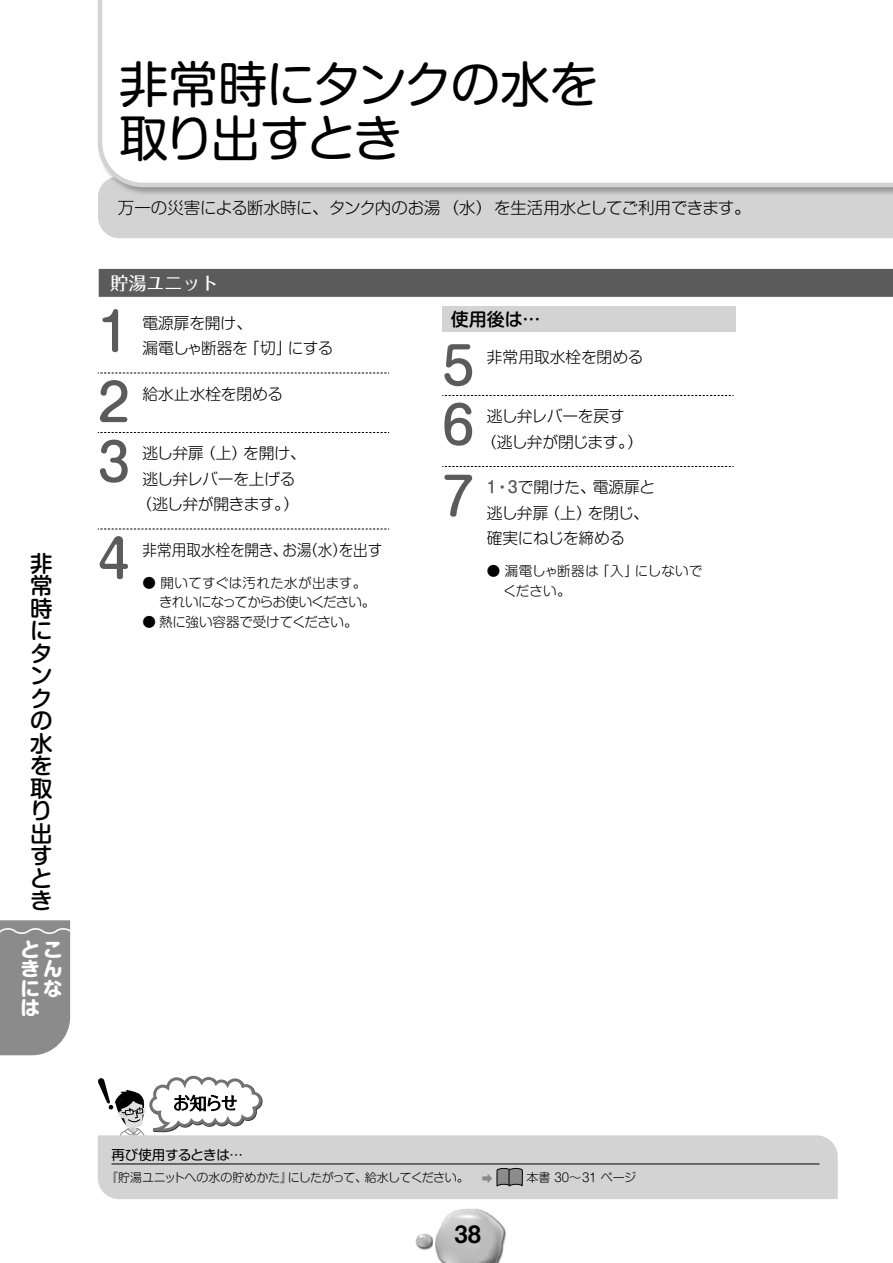
<style>
.page{position:relative;width:893px;height:1263px;background:#fff}
.page>*{position:absolute;margin:0;border:0;box-sizing:border-box;transform-origin:0 0}
.t1{font:51px "Shin M Go Pro Medium 90 msp RKSJ H";color:#5b5b5b}
.t2{font:49.5px/54px "Shin M Go Pro Regular 90 msp RKSJ H";letter-spacing:-.045em;color:#000}
.t3{font:24px "Midashi Go Pro MB31 90 msp RKSJ H";color:#000}
.t4{font:22.5px/22.5px "Shin M Go Pro Medium 90 msp RKSJ H";color:#000}
.t5{font:19.5px/19.5px "Shin M Go Pro Bold 90 msp RKSJ V";color:#fff;text-align:justify}
.t6{font:18px "Folk Pro Medium 90 msp RKSJ H";color:#fff}
.t7{font:18px "Shin M Go Pro Medium 90 msp RKSJ H";color:#000}
.t8{font:16.5px "Shin M Go Pro Light 90 msp RKSJ H";letter-spacing:-.02em;color:#000}
.t9{font:15.75px/25.5px "Shin M Go Pro Light 90 msp RKSJ H";letter-spacing:-.02em;color:#000}
.t10{font:15.75px/25.5px "Shin M Go Pro Light 90 msp RKSJ H";letter-spacing:-.04em;color:#000}
.t11{font:15.75px "Shin M Go Pro Light 90 msp RKSJ H";color:#000}
.t12{font:15.75px "Shin M Go Pro Light 90 msp RKSJ H";letter-spacing:-.02em;color:#000;scale:.93 1}
.t13{font:13.5px/19.5px "Shin M Go Pro Light 90 msp RKSJ H";letter-spacing:-.015em;color:#000}
.t14{font:13.5px "Shin M Go Pro Regular 90 msp RKSJ H";letter-spacing:-.015em;color:#000}
.t15{font:12px "Shin M Go Pro Light 90 msp RKSJ H";letter-spacing:-.03em;color:#000}
.s1{font-family:"Shin Go Pro Light 90 msp RKSJ H"}
.s2{font-family:"Shin M Go Pro Medium 90 msp RKSJ H";color:#5b5b5b}
.s3{font-family:"UD Shin M Go Pro Light 90 msp RKSJ H";color:#8b8b8b}
</style>
<div class="page">
<svg style="left:0;top:920px;width:71px;height:135px;background:#919191"></svg>
<img style="left:459px;top:1208px;width:48px;height:32px">
<svg style="left:416px;top:1210px;width:88px;height:53px"></svg>
<div style="left:98px;top:196px;width:795px;height:42px;background:#d3d3d3"></div>
<svg style="left:97px;top:0;width:796px;height:189px"></svg>
<svg style="left:98px;top:1075px;width:165px;height:60px"></svg>
<div style="left:98px;top:1135px;width:740px;height:64px;background:#d3d3d3"></div>
<hr style="left:111px;top:1164px;width:708px;height:1px;background:#000">
<svg style="left:496px;top:1168px;width:27px;height:19px"></svg>
<svg style="left:98px;top:373px;width:291px;height:1px"></svg>
<svg style="left:98px;top:432px;width:291px;height:1px"></svg>
<svg style="left:98px;top:529px;width:291px;height:1px"></svg>
<svg style="left:98px;top:268px;width:795px;height:29px;background:#616161"></svg>
<svg style="left:442px;top:395px;width:291px;height:1px"></svg>
<svg style="left:442px;top:466px;width:291px;height:1px"></svg>
<div style="left:442px;top:306px;width:294px;height:26px;background:#d3d3d3"></div>
<h3 class="t4" style="left:30px;top:555px;width:23px">非常時にタンクの水を取り出すとき</h3>
<p class="t5" style="left:21px;top:942px;width:42px">とこきんになは</p>
<h2 class="t2" style="left:119px;top:64px;width:481px">非常時にタンクの水を取り出すとき</h2>
<p class="t8" style="left:118px;top:202px;width:634px">万一の災害による断水時に、タンク内のお湯（水）を生活用水としてご利用できます。</p>
<p class="t6" style="left:111px;top:276px;width:110px">貯湯ユニット</p>
<h1 class="t1" style="left:98px;top:313px;width:34px">1</h1>
<p class="t9" style="left:142px;top:312px;width:193px">電源扉を開け、<br>漏電しゃ断器を「切」にする</p>
<h1 class="t1" style="left:98px;top:384px;width:34px">2</h1>
<p class="t11" style="left:142px;top:388px;width:142px">給水止水栓を閉める</p>
<h1 class="t1" style="left:98px;top:443px;width:34px">3</h1>
<p class="t9" style="left:137px;top:443px;width:171px;text-align:center">逃し弁扉（上）を開け、逃し弁レバーを上げる（逃し弁が開きます。）</p>
<h1 class="t1" style="left:98px;top:540px;width:34px">4</h1>
<p class="t12" style="left:142px;top:544px;width:259px">非常用取水栓を開き、お湯（水）を出す</p>
<p class="t13" style="left:159px;top:575px;width:218px;text-indent:-17px"><span class="s1">●</span> 開いてすぐは汚れた水が出ます。きれいになってからお使いください。</p>
<p class="t13" style="left:142px;top:614px;width:217px"><span class="s1">●</span> 熱に強い容器で受けてください。</p>
<p class="t7" style="left:451px;top:312px;width:91px">使用後は…</p>
<h1 class="t1" style="left:442px;top:347px;width:34px">5</h1>
<p class="t11" style="left:487px;top:351px;width:158px">非常用取水栓を閉める</p>
<h1 class="t1" style="left:442px;top:406px;width:34px">6</h1>
<p class="t10" style="left:481px;top:406px;width:164px;text-indent:6px">逃し弁レバーを戻す（逃し弁が閉じます。）</p>
<h1 class="t1" style="left:442px;top:477px;width:34px">7</h1>
<p class="t9" style="left:487px;top:477px;width:170px"><span class="s2">1・3</span>で開けた、電源扉と逃し弁扉（上）を閉じ、確実にねじを締める</p>
<p class="t13" style="left:503px;top:563px;width:201px;text-indent:-17px"><span class="s1">●</span> 漏電しゃ断器は「入」にしないでください。</p>
<p class="t14" style="left:111px;top:1150px;width:133px">再び使用するときは…</p>
<p class="t15" style="left:106px;top:1173px;width:389px">『貯湯ユニットへの水の貯めかた』にしたがって、給水してください。　<span class="s3">➡</span></p>
<p class="t15" style="left:527px;top:1173px;width:111px">本書 30～31 ページ</p>
<h3 class="t3" style="left:454px;top:1225px;width:28px">38</h3>
</div>
